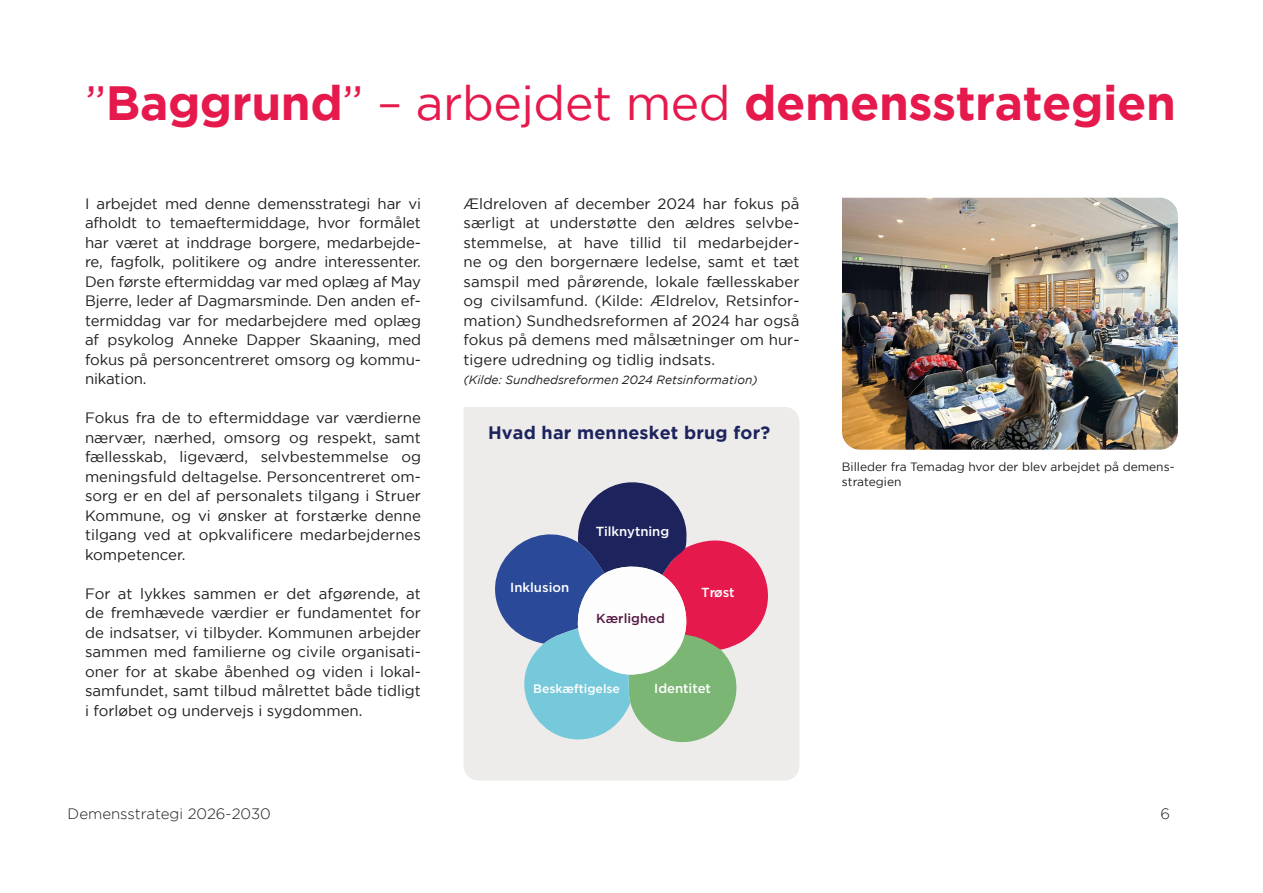
<style>
.page{position:relative;width:1263px;height:893px;background:#fff}
.page>*{position:absolute;margin:0;border:0;box-sizing:border-box;transform-origin:0 0}
.Titel_H2{font:700 48px "Gotham";letter-spacing:-.01em;color:#e6194d}
.Brødtekst{font:700 18px "Gotham";letter-spacing:.01em;color:#1d245d}
.t1{font:15px/19.5px "Gotham";color:#1d1d1b;text-align:justify}
.t2{font:300 15px "Gotham";color:#1d1d1b}
.t3{font:500 13.2px "Gotham";color:#fff}
.t4{font:500 13.2px "Gotham";color:#561843}
.t5{font:500 12.3px "Gotham";color:#fff}
.t6{font:12px/14.4px "Gotham";color:#1d1d1b}
.t7{font:italic 12px "Gotham";color:#1d1d1b}
.s1{font-weight:400}
</style>
<div class="page">
<div style="left:464px;top:407px;width:335px;height:373px;background:#edeceb"></div>
<svg style="left:477px;top:470px;width:320px;height:285px;background:#b7b4c0"></svg>
<img style="left:842px;top:198px;width:336px;height:252px">
<h2 class="Titel_H2" style="left:85px;top:75px;width:1092px"><span class="s1">”</span>Baggrund<span class="s1">” – arbejdet med</span> demensstrategien</h2>
<p class="t1" style="left:85px;top:193px;width:337px">I arbejdet med denne demensstrategi har vi afholdt to temaeftermiddage, hvor formålet har været at inddrage borgere, medarbejde&shy;re, fagfolk, politikere og andre interessenter.<br>Den første eftermiddag var med oplæg af May Bjerre, leder af Dagmarsminde. Den anden ef&shy;termiddag var for medarbejdere med oplæg af psykolog Anneke Dapper Skaaning, med fokus på personcentreret omsorg og kommu&shy;nikation.</p>
<p class="t1" style="left:85px;top:408px;width:337px">Fokus fra de to eftermiddage var værdierne nærvær, nærhed, omsorg og respekt, samt fællesskab, ligeværd, selvbestemmelse og meningsfuld deltagelse. Personcentreret om&shy;sorg er en del af personalets tilgang i Struer Kommune, og vi ønsker at forstærke denne tilgang ved at opkvalificere medarbejdernes kompetencer.</p>
<p class="t1" style="left:85px;top:583px;width:337px">For at lykkes sammen er det afgørende, at de fremhævede værdier er fundamentet for de indsatser, vi tilbyder. Kommunen arbejder sammen med familierne og civile organisati&shy;oner for at skabe åbenhed og viden i lokal&shy;samfundet, samt tilbud målrettet både tidligt i forløbet og undervejs i sygdommen.</p>
<p class="t1" style="left:463px;top:193px;width:337px">Ældreloven af december 2024 har fokus på særligt at understøtte den ældres selvbe&shy;stemmelse, at have tillid til medarbejder&shy;ne og den borgernære ledelse, samt et tæt samspil med pårørende, lokale fællesskaber og civilsamfund. (Kilde: Ældrelov, Retsinfor&shy;mation) Sundhedsreformen af 2024 har også fokus på demens med målsætninger om hur&shy;tigere udredning og tidlig indsats.</p>
<p class="t7" style="left:463px;top:373px;width:296px">(Kilde: Sundhedsreformen 2024 Retsinformation)</p>
<p class="Brødtekst" style="left:488px;top:422px;width:284px">Hvad har mennesket brug for?</p>
<p class="t3" style="left:510px;top:578px;width:61px">Inklusion</p>
<p class="t3" style="left:596px;top:522px;width:75px">Tilknytning</p>
<p class="t4" style="left:596px;top:610px;width:70px">Kærlighed</p>
<p class="t3" style="left:701px;top:584px;width:35px">Trøst</p>
<p class="t5" style="left:533px;top:681px;width:88px">Beskæftigelse</p>
<p class="t3" style="left:654px;top:680px;width:58px">Identitet</p>
<p class="t6" style="left:842px;top:460px;width:334px">Billeder fra Temadag hvor der blev arbejdet på demens&shy;strategien</p>
<p class="t2" style="left:68px;top:805px;width:205px">Demensstrategi 2026-2030</p>
<p class="t2" style="left:1160px;top:805px;width:11px">6</p>
</div>
